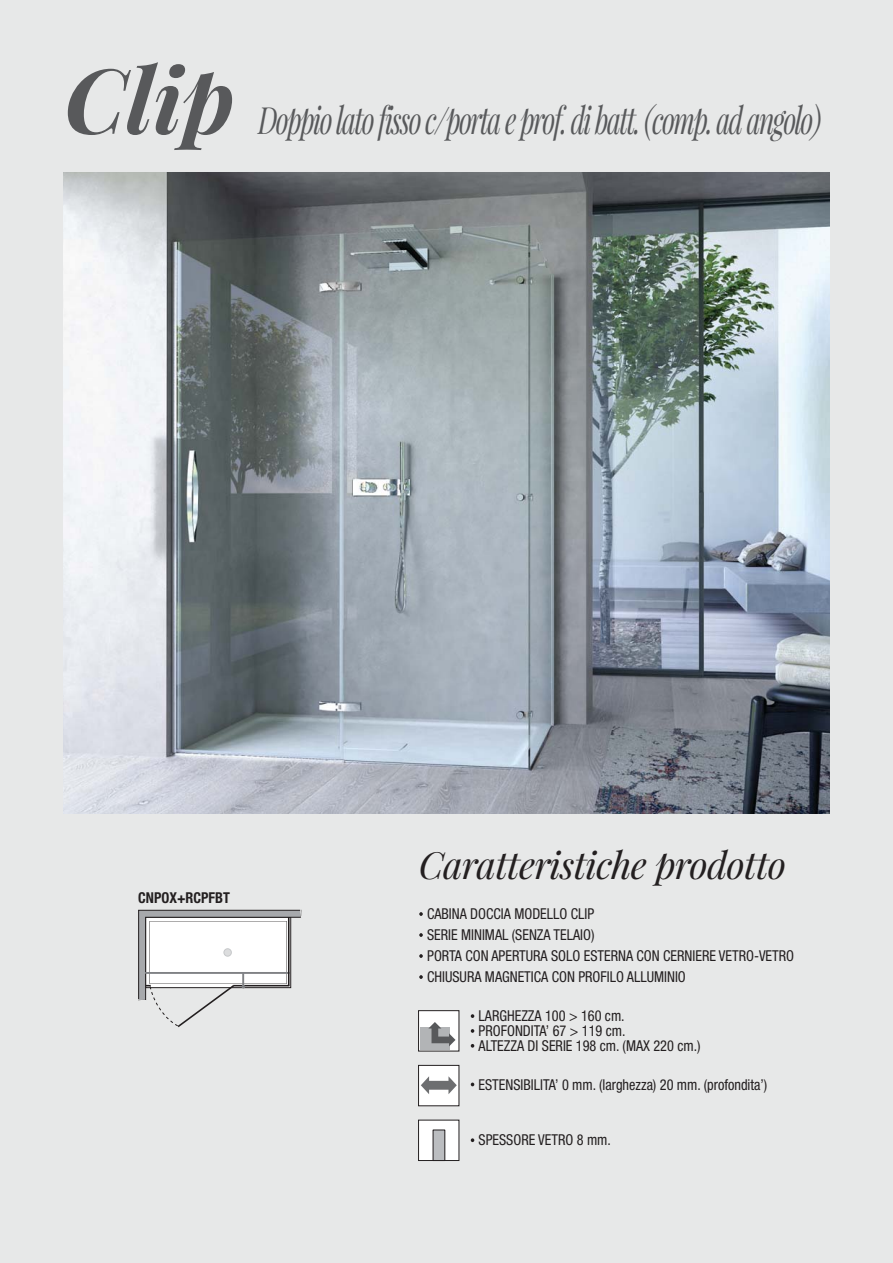
<style>
.page{position:relative;width:893px;height:1263px;background:#e7e8e8}
.page>*{position:absolute;margin:0;border:0;box-sizing:border-box;transform-origin:0 0}
.t1{font:italic 700 90px "Playfair Display";color:#58595b}
.t2{font:italic 37.5px "Playfair Display";letter-spacing:-.06em;color:#58595b;scale:.71 1}
.t3{font:italic 37.5px "Playfair Display";letter-spacing:-.02em;color:#231f20}
.t4{font:15px/21px "Helvetica Roman Condensed";color:#231f20;scale:.95 1}
.t5{font:700 condensed 15px "Helvetica Neue LT Std";color:#231f20;scale:.95 1}
</style>
<div class="page">
<svg style="left:419px;top:912px;width:4px;height:4px"></svg>
<svg style="left:419px;top:933px;width:4px;height:4px"></svg>
<svg style="left:419px;top:954px;width:4px;height:4px"></svg>
<svg style="left:419px;top:975px;width:4px;height:4px"></svg>
<div style="left:419px;top:1065px;width:40px;height:41px;background:#fff"></div>
<div style="left:418px;top:1065px;width:41px;height:41px;border:1px solid #231f20"></div>
<svg style="left:471px;top:1014px;width:3px;height:4px"></svg>
<svg style="left:471px;top:1029px;width:3px;height:4px"></svg>
<svg style="left:471px;top:1044px;width:3px;height:4px"></svg>
<svg style="left:421px;top:1076px;width:36px;height:18px"></svg>
<div style="left:419px;top:1011px;width:40px;height:40px;background:#fff"></div>
<div style="left:418px;top:1010px;width:41px;height:41px;border:1px solid #231f20"></div>
<div style="left:420px;top:1027px;width:30px;height:22px;background:#b2b4b6"></div>
<svg style="left:428px;top:1022px;width:27px;height:24px"></svg>
<svg style="left:471px;top:1082px;width:3px;height:4px"></svg>
<svg style="left:471px;top:1138px;width:3px;height:4px"></svg>
<div style="left:419px;top:1120px;width:40px;height:40px;background:#fff"></div>
<div style="left:418px;top:1120px;width:41px;height:41px;border:1px solid #231f20"></div>
<div style="left:433px;top:1130px;width:12px;height:30px;background:#bbbdc0"></div>
<div style="left:433px;top:1129px;width:12px;height:32px;border:1px solid #231f20"></div>
<svg style="left:138px;top:909px;width:164px;height:118px"></svg>
<img style="left:64px;top:172px;width:765px;height:641px">
<h1 class="t1" style="left:64px;top:50px;width:172px">Clip</h1>
<h2 class="t2" style="left:258px;top:101px;width:795px">Doppio lato fisso c/porta e prof. di batt. (comp. ad angolo)</h2>
<p class="t5" style="left:138px;top:889px;width:98px">CNPOX+RCPFBT</p>
<h2 class="t3" style="left:419px;top:846px;width:369px">Caratteristiche prodotto</h2>
<p class="t4" style="left:427px;top:905px;width:388px">CABINA DOCCIA MODELLO CLIP<br>SERIE MINIMAL (SENZA TELAIO)<br>PORTA CON APERTURA SOLO ESTERNA CON CERNIERE VETRO-VETRO CHIUSURA MAGNETICA CON PROFILO ALLUMINIO</p>
<p class="t4" style="left:479px;top:1003px;width:235px;line-height:29.7px">LARGHEZZA 100 &gt; 160 cm.<br>ALTEZZA DI SERIE 198 cm. (MAX 220 cm.)</p>
<p class="t4" style="left:479px;top:1075px;width:305px">ESTENSIBILITA’ 0 mm. (larghezza) 20 mm. (profondita’)</p>
<p class="t4" style="left:479px;top:1022px;width:156px">PROFONDITA’ 67 &gt; 119 cm.</p>
<p class="t4" style="left:479px;top:1131px;width:141px">SPESSORE VETRO 8 mm.</p>
</div>
